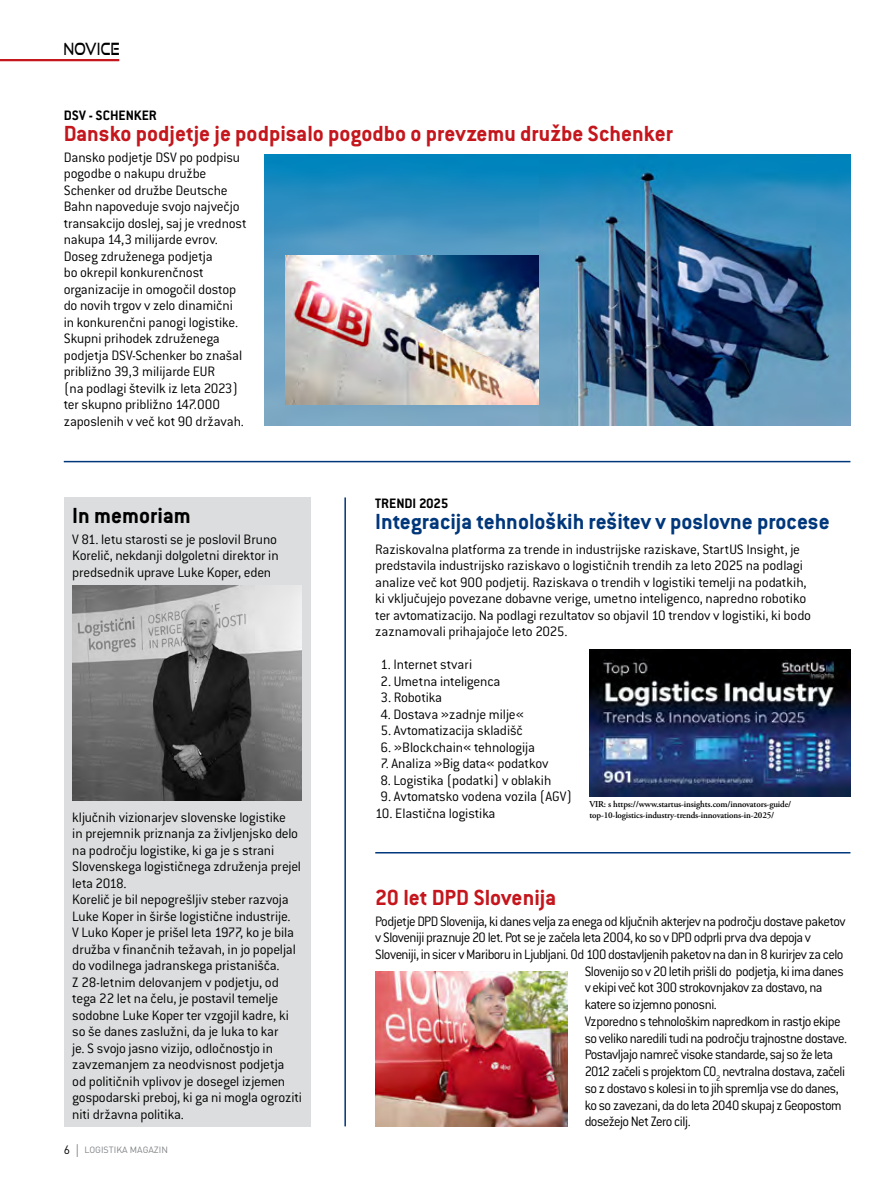
<style>
.page{position:relative;width:893px;height:1191px;background:#fff}
.page>*{position:absolute;margin:0;border:0;box-sizing:border-box;transform-origin:0 0}
.t1{font:700 24px "Conduit ITCW02";color:#c4161c}
.t2{font:700 24px "Conduit ITCW02";color:#00377b}
.t3{font:700 24px "Conduit ITCW02";color:#000}
.t4{font:16.65px "Good Times Rg";letter-spacing:.04em;color:#000;scale:.7 1}
.t5{font:300 15px/16.5px "Conduit ITCW02";letter-spacing:-.02em;color:#000}
.t6{font:300 15px "Conduit ITCW02";letter-spacing:-.02em;color:#000;scale:.96 1}
.t7{font:300 15px "Conduit ITCW02";letter-spacing:-.04em;color:#000;scale:.96 1}
.t8{font:700 15px "Conduit ITCW02";color:#000}
.t9{font:600 9px/10.5px "Adobe Garamond Pro";letter-spacing:-.015em;color:#000}
.t10{font:9px "DIN";color:#808285}
.s1{font-size:12px;color:#000}
.s2{font-family:"Conduit ITCW02";font-weight:300;font-size:20.4px}
</style>
<div class="page">
<div style="left:64px;top:497px;width:246px;height:630px;background:#dcddde"></div>
<hr style="left:0;top:59px;width:119px;height:2px;background:#c4161c">
<hr style="left:64px;top:461px;width:786px;height:1px;background:#00377b">
<hr style="left:375px;top:852px;width:475px;height:1px;background:#00377b">
<hr style="left:344px;top:497px;width:2px;height:629px;background:#00377b">
<img style="left:265px;top:155px;width:585px;height:271px">
<img style="left:286px;top:255px;width:252px;height:149px">
<img style="left:589px;top:650px;width:261px;height:146px">
<img style="left:72px;top:585px;width:230px;height:216px">
<img style="left:375px;top:972px;width:193px;height:154px">
<p class="t4" style="left:64px;top:39px;width:81px">NOVICE</p>
<p class="t8" style="left:64px;top:107px;width:95px">DSV - SCHENKER</p>
<h1 class="t1" style="left:64px;top:120px;width:611px">Dansko podjetje je podpisalo pogodbo o prevzemu družbe Schenker</h1>
<p class="t5" style="left:64px;top:149px;width:184px">Dansko podjetje DSV po podpisu pogodbe o nakupu družbe<br>Schenker od družbe Deutsche<br>Bahn napoveduje svojo največjo transakcijo doslej, saj je vrednost nakupa 14,3 milijarde evrov.<br>Doseg združenega podjetja<br>bo okrepil konkurenčnost organizacije in omogočil dostop do novih trgov v zelo dinamični in konkurenčni panogi logistike.<br>Skupni prihodek združenega podjetja DSV-Schenker bo znašal približno 39,3 milijarde EUR<br>(na podlagi številk iz leta 2023) ter skupno približno 147.000 zaposlenih v več kot 90 državah.</p>
<h1 class="t3" style="left:72px;top:501px;width:120px">In memoriam</h1>
<p class="t5" style="left:72px;top:531px;width:208px;text-align:justify">V 81. letu starosti se je poslovil Bruno Korelič, nekdanji dolgoletni direktor in predsednik uprave Luke Koper, eden</p>
<p class="t5" style="left:72px;top:808px;width:231px">ključnih vizionarjev slovenske logistike<br>in prejemnik priznanja za življenjsko delo na področju logistike, ki ga je s strani Slovenskega logističnega združenja prejel leta 2018.<br>Korelič je bil nepogrešljiv steber razvoja Luke Koper in širše logistične industrije.<br>V Luko Koper je prišel leta 1977, ko je bila družba v finančnih težavah, in jo popeljal do vodilnega jadranskega pristanišča.<br>Z 28-letnim delovanjem v podjetju, od tega 22 let na čelu, je postavil temelje sodobne Luke Koper ter vzgojil kadre, ki so še danes zaslužni, da je luka to kar<br>je. S svojo jasno vizijo, odločnostjo in zavzemanjem za neodvisnost podjetja od političnih vplivov je dosegel izjemen gospodarski preboj, ki ga ni mogla ogroziti niti državna politika.</p>
<p class="t10" style="left:64px;top:1144px;width:106px"><span class="s1">6</span> <span class="s2">l</span> LOGISTIKA MAGAZIN</p>
<p class="t8" style="left:375px;top:495px;width:75px">TRENDI 2025</p>
<h1 class="t2" style="left:375px;top:507px;width:456px">Integracija tehnoloških rešitev v poslovne procese</h1>
<p class="t5" style="left:375px;top:541px;width:437px">Raziskovalna platforma za trende in industrijske raziskave, StartUS Insight, je predstavila industrijsko raziskavo o logističnih trendih za leto 2025 na podlagi analize več kot 900 podjetij. Raziskava o trendih v logistiki temelji na podatkih, ki vključujejo povezane dobavne verige, umetno inteligenco, napredno robotiko ter avtomatizacijo. Na podlagi rezultatov so objavil 10 trendov v logistiki, ki bodo zaznamovali prihajajoče leto 2025.</p>
<p class="t5" style="left:380px;top:656px;width:93px">1. Internet stvari</p>
<p class="t5" style="left:380px;top:673px;width:121px">2. Umetna inteligenca</p>
<p class="t5" style="left:380px;top:689px;width:63px">3. Robotika</p>
<p class="t5" style="left:380px;top:706px;width:145px">4. Dostava »zadnje milje«</p>
<p class="t5" style="left:380px;top:722px;width:144px">5. Avtomatizacija skladišč</p>
<p class="t5" style="left:380px;top:739px;width:156px">6. »Blockchain« tehnologija</p>
<p class="t5" style="left:380px;top:755px;width:170px">7. Analiza »Big data« podatkov</p>
<p class="t5" style="left:380px;top:772px;width:172px">8. Logistika (podatki) v oblakih</p>
<p class="t5" style="left:380px;top:788px;width:193px">9. Avtomatsko vodena vozila (AGV)</p>
<p class="t5" style="left:375px;top:805px;width:122px">10. Elastična logistika</p>
<p class="t9" style="left:589px;top:799px;width:203px">VIR: s https://www.startus-insights.com/innovators-guide/ top-10-logistics-industry-trends-innovations-in-2025/</p>
<h1 class="t1" style="left:375px;top:883px;width:182px">20 let DPD Slovenija</h1>
<p class="t6" style="left:375px;top:912px;width:492px">Podjetje DPD Slovenija, ki danes velja za enega od ključnih akterjev na področju dostave paketov</p>
<p class="t6" style="left:375px;top:929px;width:455px">v Sloveniji praznuje 20 let. Pot se je začela leta 2004, ko so v DPD odprli prva dva depoja v</p>
<p class="t6" style="left:375px;top:946px;width:489px">Sloveniji, in sicer v Mariboru in Ljubljani. Od 100 dostavljenih paketov na dan in 8 kurirjev za celo</p>
<p class="t6" style="left:585px;top:963px;width:271px">Slovenijo so v 20 letih prišli do podjetja, ki ima danes</p>
<p class="t6" style="left:585px;top:979px;width:249px">v ekipi več kot 300 strokovnjakov za dostavo, na</p>
<p class="t7" style="left:585px;top:996px;width:139px">katere so izjemno ponosni.</p>
<p class="t7" style="left:585px;top:1013px;width:268px">Vzporedno s tehnološkim napredkom in rastjo ekipe</p>
<p class="t6" style="left:585px;top:1029px;width:275px">so veliko naredili tudi na področju trajnostne dostave.</p>
<p class="t7" style="left:585px;top:1046px;width:260px">Postavljajo namreč visoke standarde, saj so že leta</p>
<p class="t7" style="left:585px;top:1063px;width:273px">2012 začeli s projektom CO<sub>2</sub> nevtralna dostava, začeli</p>
<p class="t6" style="left:585px;top:1080px;width:266px">so z dostavo s kolesi in to jih spremlja vse do danes,</p>
<p class="t7" style="left:585px;top:1096px;width:269px">ko so zavezani, da do leta 2040 skupaj z Geopostom</p>
<p class="t7" style="left:585px;top:1113px;width:112px">dosežejo Net Zero cilj.</p>
</div>
